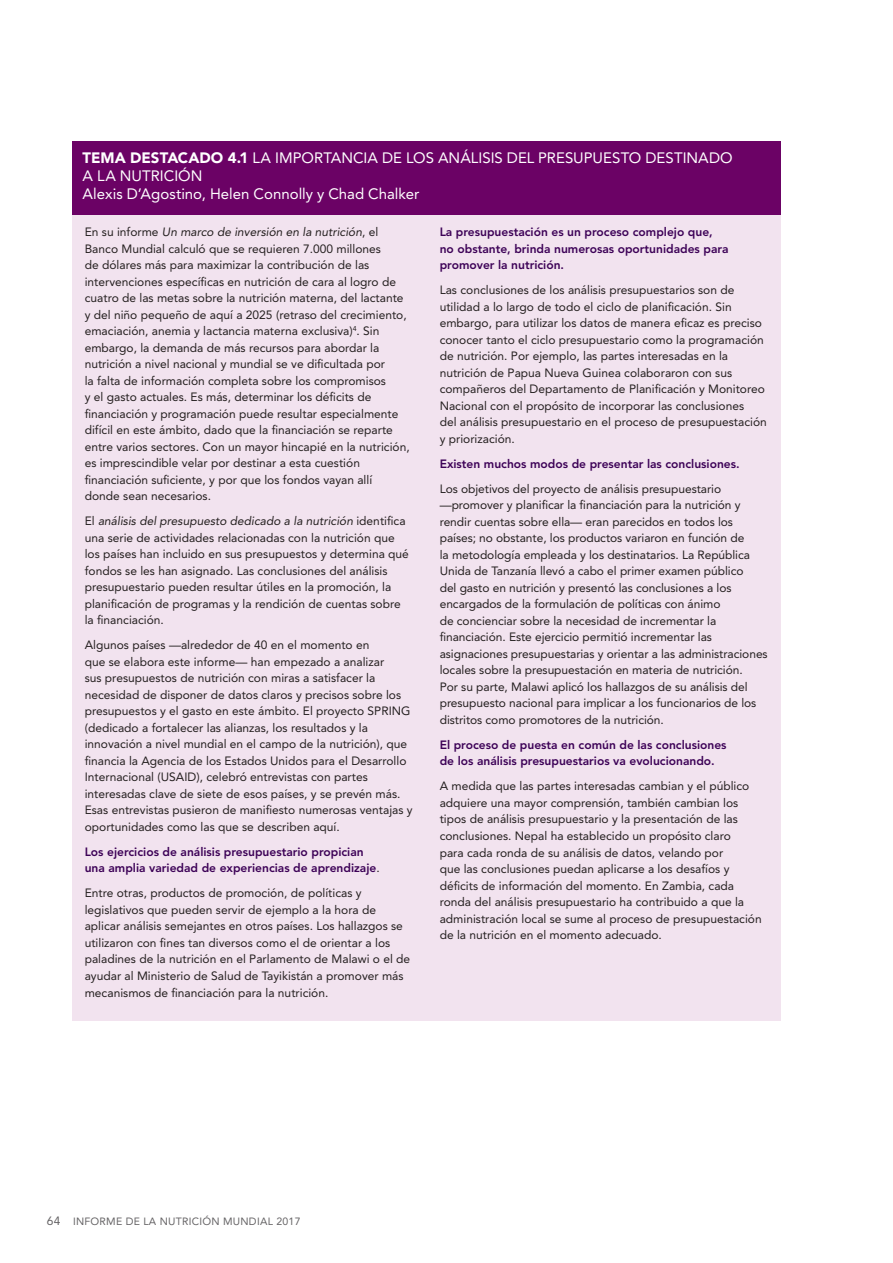
<style>
.page{position:relative;width:893px;height:1263px;background:#fff}
.page>*{position:absolute;margin:0;border:0;box-sizing:border-box;transform-origin:0 0}
.t1{font:15px/18px "Avenir LT Std";color:#fff}
.t2{font:12px/16.5px "Avenir LT Std";color:#241f1f}
.t3{font:800 12px/16.5px "Avenir LT Std";color:#3d0257}
.t4{font:10.5px "Avenir LT Std";letter-spacing:.025em;color:#656365}
.s1{font-weight:900}
.s2{font-style:italic}
.s3{font-weight:400;color:#241f1f}
.s4{font-size:12px}
</style>
<div class="page">
<div style="left:72px;top:215px;width:708px;height:806px;background:#f2e3ef"></div>
<div style="left:72px;top:141px;width:708px;height:74px;background:#6b0265"></div>
<p class="t1" style="left:83px;top:149px;width:651px"><span class="s1">TEMA DESTACADO 4.1</span> LA IMPORTANCIA DE LOS ANÁLISIS DEL PRESUPUESTO DESTINADO<br>A LA NUTRICIÓN<br>Alexis D’Agostino, Helen Connolly y Chad Chalker</p>
<p class="t2" style="left:85px;top:224px;width:326px">En su informe <span class="s2">Un marco de inversión en la nutrición</span>, el Banco Mundial calculó que se requieren 7.000 millones<br>de dólares más para maximizar la contribución de las intervenciones específicas en nutrición de cara al logro de cuatro de las metas sobre la nutrición materna, del lactante y del niño pequeño de aquí a 2025 (retraso del crecimiento, emaciación, anemia y lactancia materna exclusiva)<sup>4</sup>. Sin embargo, la demanda de más recursos para abordar la nutrición a nivel nacional y mundial se ve dificultada por<br>la falta de información completa sobre los compromisos<br>y el gasto actuales. Es más, determinar los déficits de financiación y programación puede resultar especialmente difícil en este ámbito, dado que la financiación se reparte entre varios sectores. Con un mayor hincapié en la nutrición, es imprescindible velar por destinar a esta cuestión financiación suficiente, y por que los fondos vayan allí donde sean necesarios.</p>
<p class="t2" style="left:85px;top:513px;width:326px">El <span class="s2">análisis del presupuesto dedicado a la nutrición</span> identifica una serie de actividades relacionadas con la nutrición que los países han incluido en sus presupuestos y determina qué fondos se les han asignado. Las conclusiones del análisis presupuestario pueden resultar útiles en la promoción, la planificación de programas y la rendición de cuentas sobre la financiación.</p>
<p class="t2" style="left:85px;top:637px;width:329px">Algunos países —alrededor de 40 en el momento en<br>que se elabora este informe— han empezado a analizar<br>sus presupuestos de nutrición con miras a satisfacer la necesidad de disponer de datos claros y precisos sobre los presupuestos y el gasto en este ámbito. El proyecto SPRING (dedicado a fortalecer las alianzas, los resultados y la innovación a nivel mundial en el campo de la nutrición), que financia la Agencia de los Estados Unidos para el Desarrollo Internacional (USAID), celebró entrevistas con partes interesadas clave de siete de esos países, y se prevén más.<br>Esas entrevistas pusieron de manifiesto numerosas ventajas y oportunidades como las que se describen aquí.</p>
<p class="t3" style="left:85px;top:843px;width:296px">Los ejercicios de análisis presupuestario propician una amplia variedad de experiencias de aprendizaje<span class="s3">.</span></p>
<p class="t2" style="left:85px;top:885px;width:327px">Entre otras, productos de promoción, de políticas y legislativos que pueden servir de ejemplo a la hora de aplicar análisis semejantes en otros países. Los hallazgos se utilizaron con fines tan diversos como el de orientar a los paladines de la nutrición en el Parlamento de Malawi o el de ayudar al Ministerio de Salud de Tayikistán a promover más mecanismos de financiación para la nutrición.</p>
<p class="t3" style="left:440px;top:224px;width:290px">La presupuestación es un proceso complejo que, no obstante, brinda numerosas oportunidades para promover la nutrición.</p>
<p class="t2" style="left:440px;top:282px;width:329px">Las conclusiones de los análisis presupuestarios son de utilidad a lo largo de todo el ciclo de planificación. Sin embargo, para utilizar los datos de manera eficaz es preciso conocer tanto el ciclo presupuestario como la programación de nutrición. Por ejemplo, las partes interesadas en la nutrición de Papua Nueva Guinea colaboraron con sus compañeros del Departamento de Planificación y Monitoreo Nacional con el propósito de incorporar las conclusiones<br>del análisis presupuestario en el proceso de presupuestación y priorización.</p>
<p class="t3" style="left:440px;top:455px;width:301px">Existen muchos modos de presentar las conclusiones.</p>
<p class="t2" style="left:440px;top:481px;width:329px">Los objetivos del proyecto de análisis presupuestario —promover y planificar la financiación para la nutrición y rendir cuentas sobre ella— eran parecidos en todos los países; no obstante, los productos variaron en función de<br>la metodología empleada y los destinatarios. La República Unida de Tanzanía llevó a cabo el primer examen público<br>del gasto en nutrición y presentó las conclusiones a los encargados de la formulación de políticas con ánimo<br>de concienciar sobre la necesidad de incrementar la financiación. Este ejercicio permitió incrementar las asignaciones presupuestarias y orientar a las administraciones locales sobre la presupuestación en materia de nutrición.<br>Por su parte, Malawi aplicó los hallazgos de su análisis del presupuesto nacional para implicar a los funcionarios de los distritos como promotores de la nutrición.</p>
<p class="t3" style="left:440px;top:736px;width:288px">El proceso de puesta en común de las conclusiones de los análisis presupuestarios va evolucionando.</p>
<p class="t2" style="left:440px;top:778px;width:323px">A medida que las partes interesadas cambian y el público adquiere una mayor comprensión, también cambian los tipos de análisis presupuestario y la presentación de las conclusiones. Nepal ha establecido un propósito claro<br>para cada ronda de su análisis de datos, velando por<br>que las conclusiones puedan aplicarse a los desafíos y déficits de información del momento. En Zambia, cada ronda del análisis presupuestario ha contribuido a que la administración local se sume al proceso de presupuestación de la nutrición en el momento adecuado.</p>
<p class="t4" style="left:47px;top:1215px;width:255px"><span class="s4">64</span> INFORME DE LA NUTRICIÓN MUNDIAL 2017</p>
</div>
